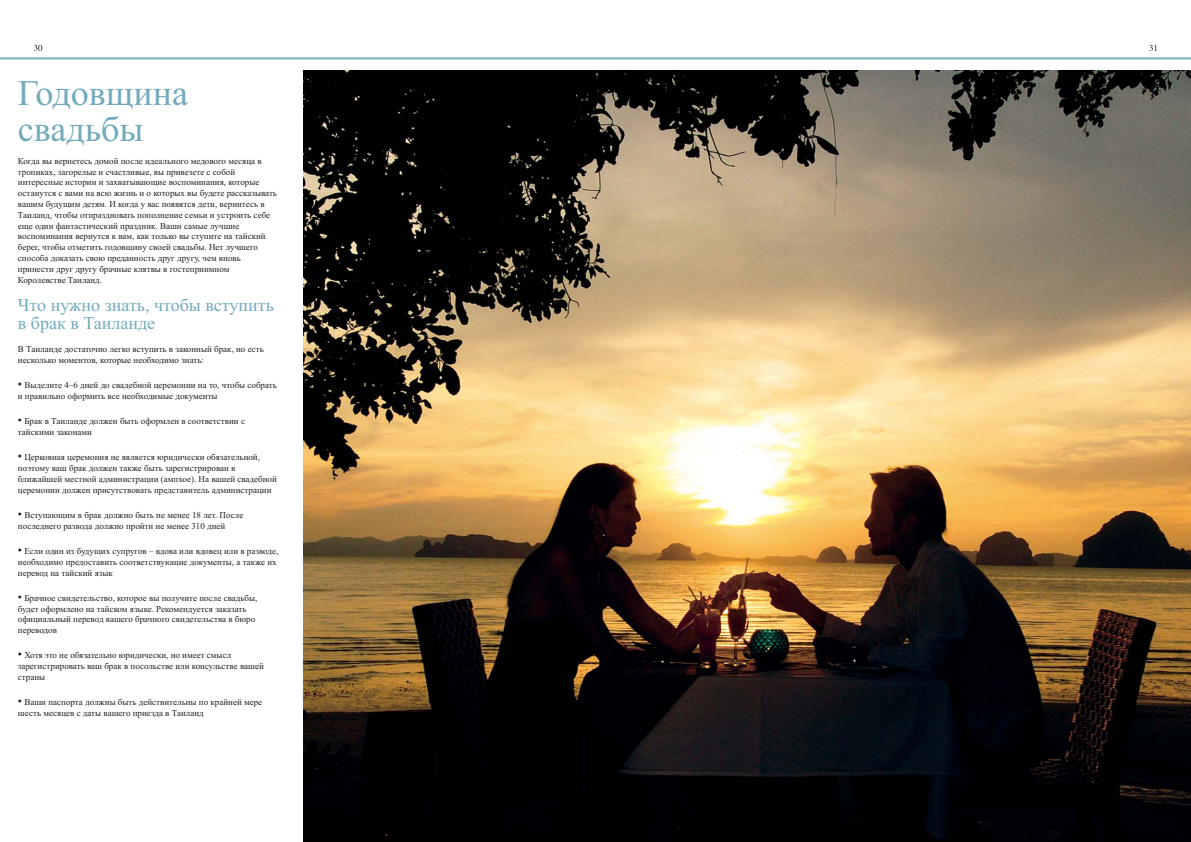
<style>
.page{position:relative;width:1191px;height:842px;background:#fff}
.page>*{position:absolute;margin:0;border:0;box-sizing:border-box;transform-origin:0 0}
.t1{font:36px/36px "Times New Roman";color:#73abbc}
.t2{font:18px/18px "Times New Roman";color:#73abbc}
.t3{font:9px/10.8px "Times New Roman";color:#231f20}
.s1{font-size:12px}
</style>
<div class="page">
<hr style="left:0;top:57px;width:1191px;height:2px;background:#73abbc">
<img style="left:304px;top:71px;width:887px;height:771px">
<svg style="left:1149px;top:45px;width:8px;height:6px"></svg>
<svg style="left:34px;top:45px;width:8px;height:6px"></svg>
<h1 class="t1" style="left:18px;top:78px;width:172px">Годовщина свадьбы</h1>
<p class="t3" style="left:18px;top:156px;width:261px">Когда вы вернетесь домой после идеального медового месяца в тропиках, загорелые и счастливые, вы привезете с собой интересные истории и захватывающие воспоминания, которые останутся с вами на всю жизнь и о которых вы будете рассказывать вашим будущим детям. И когда у вас появятся дети, вернитесь в Таиланд, чтобы отпраздновать пополнение семьи и устроить себе еще один фантастический праздник. Ваши самые лучшие воспоминания вернутся к вам, как только вы ступите на тайский берег, чтобы отметить годовщину своей свадьбы. Нет лучшего способа доказать свою преданность друг другу, чем вновь принести друг другу брачные клятвы в гостеприимном Королевстве Таиланд.</p>
<h2 class="t2" style="left:18px;top:298px;width:257px">Что нужно знать, чтобы вступить в брак в Таиланде</h2>
<p class="t3" style="left:18px;top:345px;width:247px">В Таиланде достаточно легко вступить в законный брак, но есть несколько моментов, которые необходимо знать:</p>
<p class="t3" style="left:18px;top:381px;width:260px"><span class="s1">•</span> Выделите 4–6 дней до свадебной церемонии на то, чтобы собрать и правильно оформить все необходимые документы</p>
<p class="t3" style="left:18px;top:417px;width:229px"><span class="s1">•</span> Брак в Таиланде должен быть оформлен в соответствии с тайскими законами</p>
<p class="t3" style="left:18px;top:453px;width:260px"><span class="s1">•</span> Церковная церемония не является юридически обязательной, поэтому ваш брак должен также быть зарегистрирован в ближайшей местной администрации (ампхое). На вашей свадебной церемонии должен присутствовать представитель администрации</p>
<p class="t3" style="left:18px;top:510px;width:227px"><span class="s1">•</span> Вступающим в брак должно быть не менее 18 лет. После последнего развода должно пройти не менее 310 дней</p>
<p class="t3" style="left:18px;top:546px;width:262px"><span class="s1">•</span> Если один из будущих супругов – вдова или вдовец или в разводе, необходимо предоставить соответствующие документы, а также их перевод на тайский язык</p>
<p class="t3" style="left:18px;top:593px;width:241px"><span class="s1">•</span> Брачное свидетельство, которое вы получите после свадьбы, будет оформлено на тайском языке. Рекомендуется заказать официальный перевод вашего брачного свидетельства в бюро переводов</p>
<p class="t3" style="left:18px;top:651px;width:247px"><span class="s1">•</span> Хотя это не обязательно юридически, но имеет смысл зарегистрировать ваш брак в посольстве или консульстве вашей страны</p>
<p class="t3" style="left:18px;top:697px;width:246px"><span class="s1">•</span> Ваши паспорта должны быть действительны по крайней мере шесть месяцев с даты вашего приезда в Таиланд</p>
</div>
